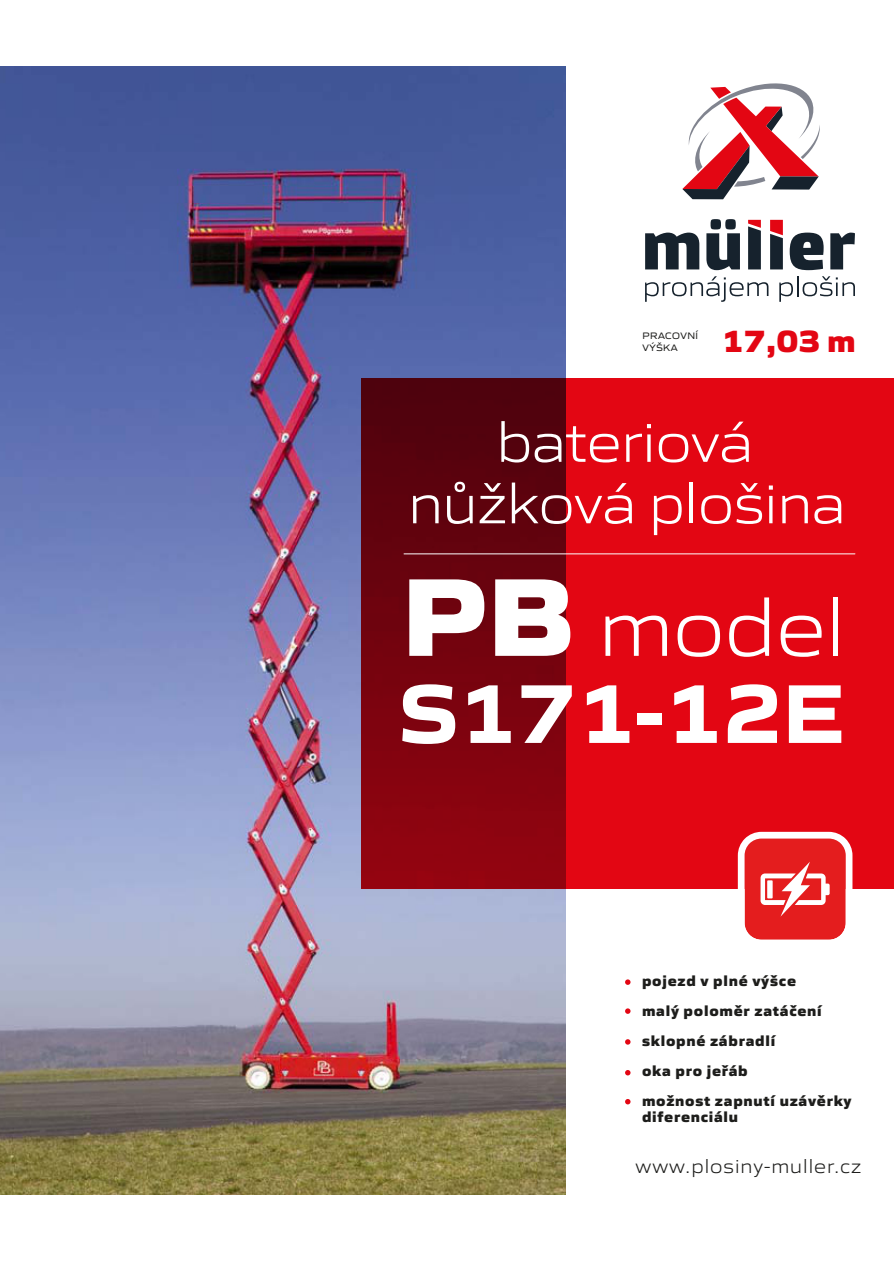
<style>
.page{position:relative;width:894px;height:1263px;background:#fff}
.page>*{position:absolute;margin:0;border:0;box-sizing:border-box;transform-origin:0 0}
.t1{font:700 85.95px "Gomme Sans";color:#fff}
.t2{font:300 82.65px "Gomme Sans";color:#fff}
.t3{font:300 57.6px "Gomme Sans";color:#fff}
.t4{font:800 31.65px "Gomme Sans";color:#e30613}
.t5{font:300 19.8px "Gomme Sans";letter-spacing:.05em;color:#1d1d1b}
.t6{font:800 15px/30px "Gomme Sans";letter-spacing:.05em;color:#1d1d1b}
.t7{font:9.6px/12.1px "Gomme Sans";letter-spacing:.05em;color:#1d1d1b}
.s1{font-weight:800;font-size:114.15px}
</style>
<div class="page">
<img style="left:0;top:66px;width:565px;height:1128px">
<svg style="left:361px;top:378px;width:532px;height:510px;background:#b50411"></svg>
<hr style="left:404px;top:553px;width:450px;height:1px;background:#fff">
<svg style="left:645px;top:276px;width:123px;height:26px"></svg>
<svg style="left:779px;top:282px;width:13px;height:20px"></svg>
<hr style="left:796px;top:276px;width:2px;height:20px;background:#16222d">
<svg style="left:802px;top:276px;width:52px;height:20px"></svg>
<svg style="left:645px;top:233px;width:54px;height:36px"></svg>
<svg style="left:706px;top:219px;width:33px;height:51px"></svg>
<svg style="left:789px;top:233px;width:34px;height:37px"></svg>
<svg style="left:830px;top:233px;width:24px;height:36px"></svg>
<svg style="left:770px;top:220px;width:12px;height:49px"></svg>
<svg style="left:748px;top:220px;width:12px;height:49px"></svg>
<svg style="left:682px;top:83px;width:138px;height:116px"></svg>
<svg style="left:737px;top:832px;width:115px;height:108px"></svg>
<svg style="left:625px;top:979px;width:5px;height:6px"></svg>
<svg style="left:625px;top:1008px;width:5px;height:6px"></svg>
<svg style="left:625px;top:1039px;width:5px;height:6px"></svg>
<svg style="left:625px;top:1070px;width:5px;height:5px"></svg>
<svg style="left:625px;top:1099px;width:5px;height:5px"></svg>
<p class="t7" style="left:642px;top:329px;width:57px">PRACOVNÍ<br>VÝŠKA</p>
<h3 class="t4" style="left:721px;top:321px;width:135px">17,03 m</h3>
<h3 class="t3" style="left:496px;top:406px;width:258px">bateriová</h3>
<h3 class="t3" style="left:408px;top:467px;width:438px">nůžková plošina</h3>
<h2 class="t2" style="left:401px;top:576px;width:444px"><span class="s1">PB</span> model</h2>
<h1 class="t1" style="left:399px;top:659px;width:447px">S171-12E</h1>
<p class="t6" style="left:641px;top:965px;width:211px">pojezd v plné výšce<br>malý poloměr zatáčení sklopné zábradlí<br>oka pro jeřáb<br>možnost zapnutí uzávěrky</p>
<p class="t6" style="left:641px;top:1102px;width:98px">diferenciálu</p>
<h3 class="t5" style="left:635px;top:1154px;width:227px">www.plosiny-muller.cz</h3>
</div>
